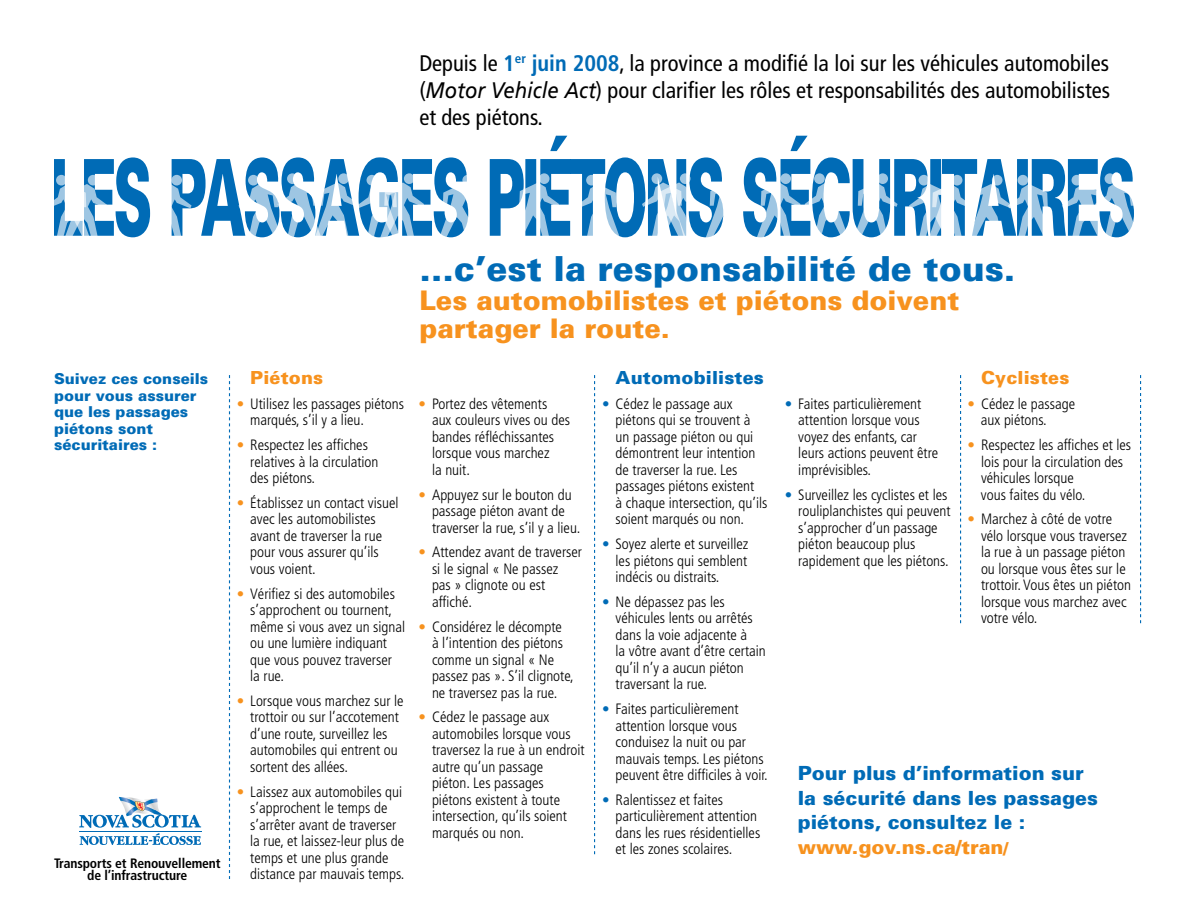
<style>
.page{position:relative;width:1188px;height:918px;background:#fff}
.page>*{position:absolute;margin:0;border:0;box-sizing:border-box;transform-origin:0 0}
.t1{font:900 34.5px "Univers";color:#006bb6}
.t2{font:900 27px/28.5px "Univers";color:#f7921e}
.t3{font:condensed 22.5px/27px "Frutiger";color:#000;text-align:justify}
.t4{font:900 19.5px/24.8px "Univers";color:#006bb6}
.t5{font:900 18px "Univers";letter-spacing:.01em;color:#f7921e}
.t6{font:900 18px "Univers";letter-spacing:.01em;color:#006bb6}
.t7{font:300 condensed 15px/16.5px "Frutiger";color:#000}
.t8{font:900 15px/16.5px "Univers";color:#006bb6}
.t9{font:700 condensed 13.65px/12.6px "Frutiger";letter-spacing:-.01em;color:#000;text-align:center}
.s1{font-weight:700;color:#006bb6}
.s2{font-style:italic;font-stretch:normal}
.s3{color:#f7921e}
.s4{color:#006bb6}
.s5{font-size:16.5px;color:#f7921e}
</style>
<div class="page">
<svg style="left:229px;top:375px;width:1px;height:504px"></svg>
<svg style="left:594px;top:375px;width:1px;height:479px"></svg>
<svg style="left:960px;top:375px;width:1px;height:248px"></svg>
<svg style="left:1140px;top:375px;width:1px;height:248px"></svg>
<svg style="left:54px;top:136px;width:1079px;height:101px"></svg>
<svg style="left:877px;top:173px;width:11px;height:11px"></svg>
<svg style="left:780px;top:173px;width:11px;height:11px"></svg>
<div style="left:729px;top:173px;width:11px;height:11px;background:#fff;border-radius:50%"></div>
<svg style="left:404px;top:173px;width:11px;height:11px"></svg>
<svg style="left:338px;top:173px;width:11px;height:11px"></svg>
<svg style="left:756px;top:183px;width:142px;height:55px"></svg>
<svg style="left:814px;top:173px;width:11px;height:11px"></svg>
<svg style="left:652px;top:173px;width:10px;height:11px"></svg>
<svg style="left:287px;top:173px;width:11px;height:11px"></svg>
<svg style="left:642px;top:183px;width:108px;height:55px"></svg>
<svg style="left:680px;top:173px;width:11px;height:11px"></svg>
<svg style="left:514px;top:183px;width:45px;height:54px"></svg>
<svg style="left:539px;top:173px;width:11px;height:11px"></svg>
<svg style="left:438px;top:184px;width:45px;height:54px"></svg>
<svg style="left:462px;top:175px;width:11px;height:11px"></svg>
<svg style="left:147px;top:184px;width:45px;height:53px"></svg>
<svg style="left:171px;top:175px;width:11px;height:11px"></svg>
<svg style="left:88px;top:175px;width:10px;height:11px"></svg>
<svg style="left:577px;top:184px;width:44px;height:53px"></svg>
<svg style="left:586px;top:175px;width:11px;height:11px"></svg>
<svg style="left:248px;top:175px;width:11px;height:11px"></svg>
<svg style="left:54px;top:184px;width:54px;height:53px"></svg>
<svg style="left:56px;top:175px;width:11px;height:11px"></svg>
<svg style="left:238px;top:183px;width:186px;height:55px"></svg>
<svg style="left:367px;top:175px;width:10px;height:11px"></svg>
<svg style="left:1105px;top:173px;width:10px;height:11px"></svg>
<svg style="left:992px;top:175px;width:11px;height:11px"></svg>
<svg style="left:952px;top:175px;width:10px;height:11px"></svg>
<div style="left:1018px;top:175px;width:10px;height:11px;background:#9ec6e3;border-radius:50%"></div>
<svg style="left:1062px;top:183px;width:72px;height:55px"></svg>
<svg style="left:1072px;top:175px;width:10px;height:11px"></svg>
<svg style="left:909px;top:184px;width:144px;height:53px"></svg>
<svg style="left:919px;top:175px;width:10px;height:11px"></svg>
<svg style="left:79px;top:797px;width:122px;height:48px"></svg>
<hr style="left:80px;top:832px;width:122px;height:1px;background:#006bb6">
<h3 class="t3" style="left:419px;top:50px;width:692px">Depuis le <span class="s1">1</span><sup>er</sup> <span class="s1">juin 2008</span>, la province a modifié la loi sur les véhicules automobiles (<span class="s2">Motor Vehicle Act</span>) pour clarifier les rôles et responsabilités des automobilistes et des piétons.</h3>
<p class="t8" style="left:54px;top:370px;width:156px">Suivez ces conseils pour vous assurer que les passages piétons sont sécuritaires :</p>
<p class="t5" style="left:250px;top:366px;width:75px">Piétons</p>
<p class="t7" style="left:250px;top:396px;width:155px;text-indent:-14px"><span class="s3">•</span> Utilisez les passages piétons marqués, s’il y a lieu.</p>
<p class="t7" style="left:250px;top:437px;width:130px;text-indent:-13px"><span class="s3">•</span> Respectez les affiches relatives à la circulation des piétons.</p>
<p class="t7" style="left:250px;top:495px;width:150px;text-indent:-14px"><span class="s3">•</span> Établissez un contact visuel avec les automobilistes avant de traverser la rue pour vous assurer qu’ils vous voient.</p>
<p class="t7" style="left:250px;top:585px;width:157px;text-indent:-14px"><span class="s3">•</span> Vérifiez si des automobiles s’approchent ou tournent, même si vous avez un signal ou une lumière indiquant que vous pouvez traverser la rue.</p>
<p class="t7" style="left:250px;top:693px;width:155px;text-indent:-14px"><span class="s3">•</span> Lorsque vous marchez sur le trottoir ou sur l’accotement d’une route, surveillez les automobiles qui entrent ou sortent des allées.</p>
<p class="t7" style="left:250px;top:783px;width:156px;text-indent:-14px"><span class="s3">•</span> Laissez aux automobiles qui s’approchent le temps de s’arrêter avant de traverser la rue, et laissez-leur plus de temps et une plus grande distance par mauvais temps.</p>
<p class="t9" style="left:54px;top:857px;width:168px">Transports et Renouvellement de l’infrastructure</p>
<h1 class="t1" style="left:419px;top:248px;width:598px">…c’est la responsabilité de tous.</h1>
<h2 class="t2" style="left:419px;top:285px;width:541px">Les automobilistes et piétons doivent partager la route.</h2>
<p class="t6" style="left:616px;top:366px;width:150px">Automobilistes</p>
<p class="t7" style="left:616px;top:396px;width:153px;text-indent:-13px"><span class="s4">•</span> Cédez le passage aux piétons qui se trouvent à un passage piéton ou qui démontrent leur intention de traverser la rue. Les passages piétons existent<br>à chaque intersection, qu’ils soient marqués ou non.</p>
<p class="t7" style="left:616px;top:536px;width:134px;text-align:justify;text-indent:-14px"><span class="s4">•</span> Soyez alerte et surveillez les piétons qui semblent indécis ou distraits.</p>
<p class="t7" style="left:616px;top:594px;width:152px;text-indent:-13px"><span class="s4">•</span> Ne dépassez pas les véhicules lents ou arrêtés dans la voie adjacente à<br>la vôtre avant d’être certain qu’il n’y a aucun piéton traversant la rue.</p>
<p class="t7" style="left:616px;top:701px;width:154px;text-indent:-14px"><span class="s4">•</span> Faites particulièrement attention lorsque vous conduisez la nuit ou par mauvais temps. Les piétons peuvent être difficiles à voir.</p>
<p class="t7" style="left:616px;top:792px;width:146px;text-indent:-14px"><span class="s4">•</span> Ralentissez et faites particulièrement attention dans les rues résidentielles et les zones scolaires.</p>
<p class="t5" style="left:981px;top:366px;width:90px">Cyclistes</p>
<p class="t7" style="left:981px;top:396px;width:96px;text-indent:-13px"><span class="s3">•</span> Cédez le passage aux piétons.</p>
<p class="t7" style="left:981px;top:437px;width:152px;text-indent:-13px"><span class="s3">•</span> Respectez les affiches et les lois pour la circulation des véhicules lorsque<br>vous faites du vélo.</p>
<p class="t7" style="left:981px;top:511px;width:152px;text-indent:-14px"><span class="s3">•</span> Marchez à côté de votre vélo lorsque vous traversez la rue à un passage piéton ou lorsque vous êtes sur le trottoir. Vous êtes un piéton lorsque vous marchez avec votre vélo.</p>
<p class="t7" style="left:432px;top:396px;width:140px;text-indent:-13px"><span class="s3">•</span> Portez des vêtements aux couleurs vives ou des bandes réfléchissantes lorsque vous marchez<br>la nuit.</p>
<p class="t7" style="left:432px;top:486px;width:150px;text-indent:-14px"><span class="s3">•</span> Appuyez sur le bouton du passage piéton avant de traverser la rue, s’il y a lieu.</p>
<p class="t7" style="left:432px;top:544px;width:152px;text-indent:-14px"><span class="s3">•</span> Attendez avant de traverser si le signal « Ne passez<br>pas » clignote ou est affiché.</p>
<p class="t7" style="left:432px;top:618px;width:143px;text-indent:-14px"><span class="s3">•</span> Considérez le décompte<br>à l’intention des piétons comme un signal « Ne passez pas ». S’il clignote, ne traversez pas la rue.</p>
<p class="t7" style="left:432px;top:709px;width:154px;text-indent:-14px"><span class="s3">•</span> Cédez le passage aux automobiles lorsque vous traversez la rue à un endroit autre qu’un passage piéton. Les passages piétons existent à toute intersection, qu’ils soient marqués ou non.</p>
<p class="t7" style="left:798px;top:396px;width:142px;text-indent:-14px"><span class="s4">•</span> Faites particulièrement attention lorsque vous voyez des enfants, car leurs actions peuvent être imprévisibles.</p>
<p class="t7" style="left:798px;top:486px;width:154px;text-indent:-14px"><span class="s4">•</span> Surveillez les cyclistes et les rouliplanchistes qui peuvent s’approcher d’un passage piéton beaucoup plus rapidement que les piétons.</p>
<h3 class="t4" style="left:798px;top:760px;width:302px">Pour plus d’information sur la sécurité dans les passages piétons, consultez le : <span class="s3">www.gov.ns.ca/tran</span><span class="s5">/</span></h3>
</div>
